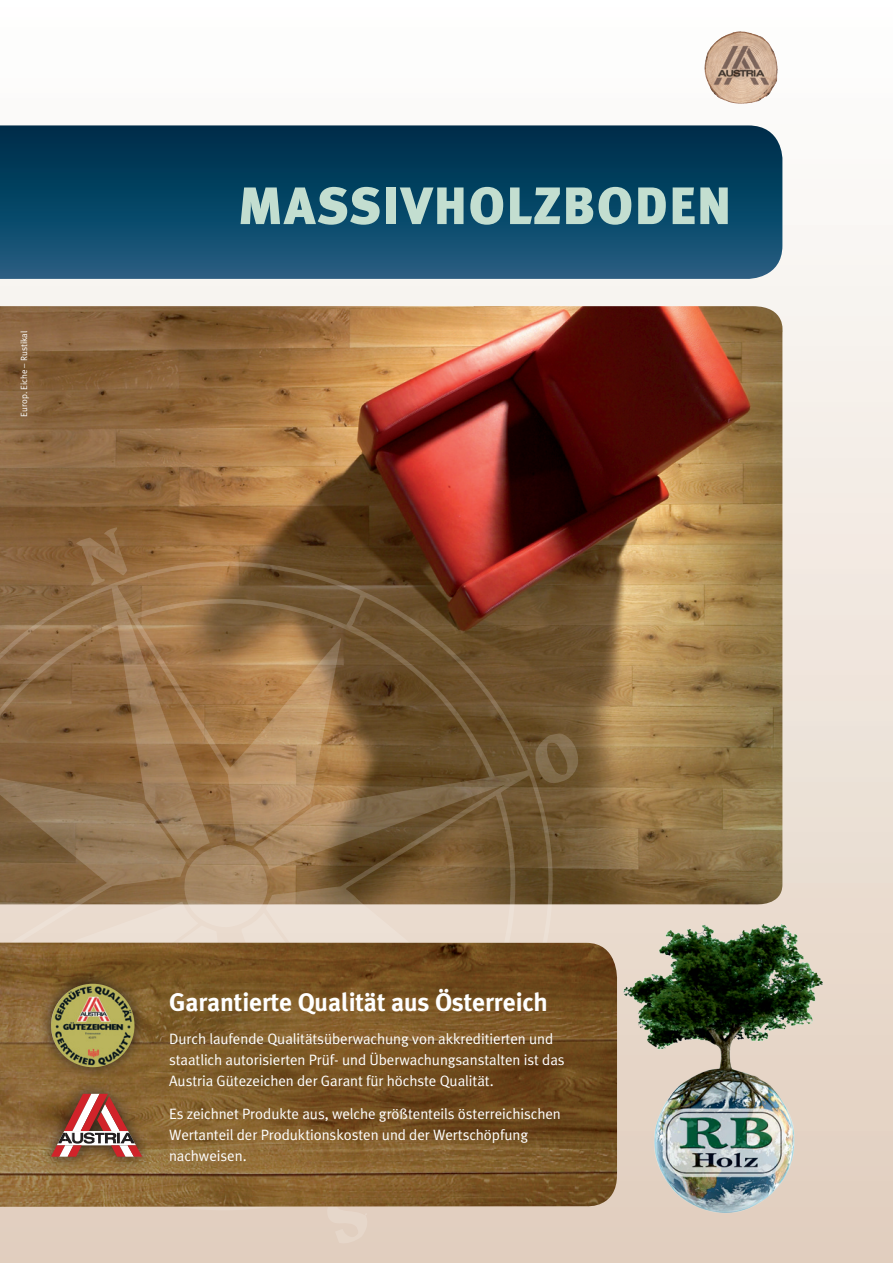
<style>
.page{position:relative;width:893px;height:1263px;background:#fff}
.page>*{position:absolute;margin:0;border:0;box-sizing:border-box;transform-origin:0 0}
.t1{font:52.5px "Meta Black Caps";letter-spacing:.02em;color:#c3ded0}
.t2{font:700 25.5px "Meta Plus";letter-spacing:-.005em;color:#fff}
.t3{font:15px "Meta Plus Normal";letter-spacing:-.005em;color:#fff}
.t4{font:9px "Meta Plus Normal";color:#fff}
</style>
<div class="page">
<div style="left:0;top:0;width:893px;height:1263px;background:linear-gradient(to bottom,#fefffe,#e1cebe)"></div>
<svg style="left:0;top:125px;width:782px;height:154px;background:#0c4666"></svg>
<svg style="left:875px;top:0;width:18px;height:1263px"></svg>
<img style="left:0;top:306px;width:784px;height:600px">
<svg style="left:76px;top:527px;width:51px;height:29px"></svg>
<svg style="left:0;top:556px;width:576px;height:679px;background:#957654"></svg>
<svg style="left:182px;top:844px;width:89px;height:84px;background:#b79d80"></svg>
<svg style="left:534px;top:732px;width:45px;height:54px;background:#765f3c"></svg>
<div style="left:326px;top:1208px;width:44px;height:37px;background:#e2d0c2"></div>
<img style="left:0;top:943px;width:618px;height:265px">
<div style="left:37px;top:970px;width:112px;height:112px;background:#231f20;opacity:.81"></div>
<img style="left:51px;top:984px;width:84px;height:83px;border-radius:50%">
<div style="left:38px;top:1081px;width:118px;height:90px;background:#231f20;opacity:.81"></div>
<svg style="left:51px;top:1094px;width:91px;height:63px"></svg>
<img style="left:704px;top:31px;width:68px;height:47px">
<img style="left:621px;top:922px;width:204px;height:295px">
<p class="t4" style="left:19px;top:417px;width:87px;rotate:-90deg">Europ. Eiche – Rustikal</p>
<h1 class="t1" style="left:237px;top:174px;width:495px">MASSIVHOLZBODEN</h1>
<p class="t2" style="left:169px;top:987px;width:380px">Garantierte Qualität aus Österreich</p>
<p class="t3" style="left:169px;top:1030px;width:386px">Durch laufende Qualitätsüberwachung von akkreditierten und</p>
<p class="t3" style="left:169px;top:1051px;width:397px">staatlich autorisierten Prüf- und Überwachungsanstalten ist das</p>
<p class="t3" style="left:169px;top:1072px;width:326px">Austria Gütezeichen der Garant für höchste Qualität.</p>
<p class="t3" style="left:169px;top:1105px;width:393px">Es zeichnet Produkte aus, welche größtenteils österreichischen</p>
<p class="t3" style="left:169px;top:1126px;width:361px">Wertanteil der Produktionskosten und der Wertschöpfung</p>
<p class="t3" style="left:169px;top:1147px;width:79px">nachweisen.</p>
</div>
